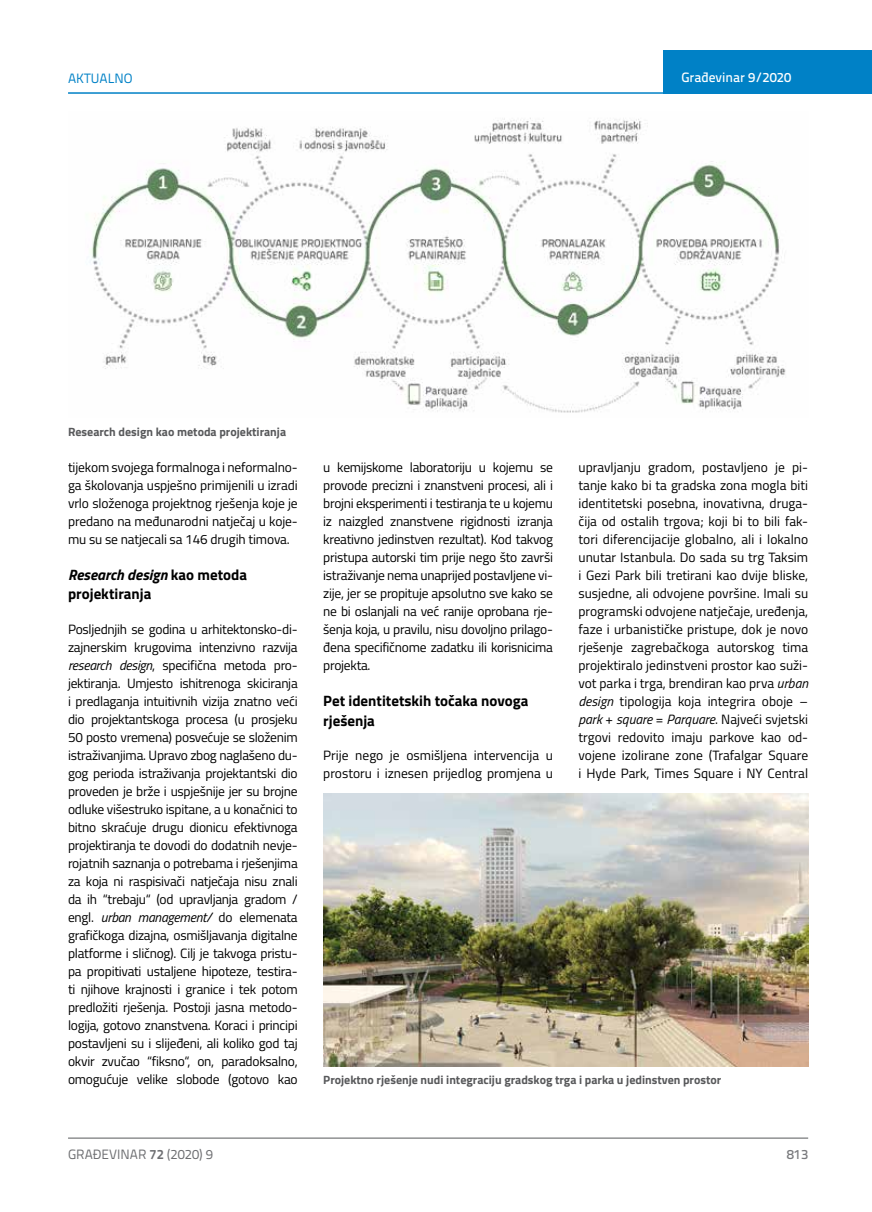
<style>
.page{position:relative;width:872px;height:1212px;background:#fff}
.page>*{position:absolute;margin:0;border:0;box-sizing:border-box;transform-origin:0 0}
.t1{font:700 15px/19.5px "Titillium";color:#000}
.t2{font:13.5px/18px "Titillium";letter-spacing:-.01em;color:#000;text-align:justify}
.t3{font:13.5px "Titillium Text 22 L";color:#6d6e71}
.t4{font:500 13.5px "Titillium Text 22 L";color:#fff}
.t5{font:13.5px "Titillium Text 22 L";color:#0081c6}
.t6{font:500 13.5px "Titillium Text 22 L";color:#797a7d}
.t7{font:700 12px "Titillium";color:#58595b}
.s1{font-style:italic}
.s2{font-weight:700}
</style>
<div class="page">
<div style="left:663px;top:50px;width:209px;height:44px;background:#0081c6"></div>
<hr style="left:68px;top:92px;width:804px;height:2px;background:#0081c6">
<hr style="left:68px;top:1138px;width:740px;height:1px;background:#58595b">
<img style="left:90px;top:118px;width:696px;height:295px">
<img style="left:323px;top:793px;width:485px;height:273px">
<p class="t5" style="left:68px;top:68px;width:66px">AKTUALNO</p>
<p class="t4" style="left:681px;top:67px;width:111px">Građevinar 9/2020</p>
<p class="t7" style="left:68px;top:422px;width:219px">Research design kao metoda projektiranja</p>
<p class="t2" style="left:68px;top:457px;width:231px">tijekom svojega formalnoga i neformalno&shy;ga školovanja uspješno primijenili u izradi vrlo složenoga projektnog rješenja koje je predano na međunarodni natječaj u koje&shy;mu su se natjecali sa 146 drugih timova.</p>
<p class="t1" style="left:68px;top:564px;width:180px"><span class="s1">Research design</span> kao metoda projektiranja</p>
<p class="t2" style="left:68px;top:620px;width:231px">Posljednjih se godina u arhitektonsko-di&shy;zajnerskim krugovima intenzivno razvija <span class="s1">research design</span>, specifična metoda pro&shy;jektiranja. Umjesto ishitrenoga skiciranja i predlaganja intuitivnih vizija znatno veći dio projektantskoga procesa (u prosjeku 50 posto vremena) posvećuje se složenim istraživanjima. Upravo zbog naglašeno du&shy;gog perioda istraživanja projektantski dio proveden je brže i uspješnije jer su brojne odluke višestruko ispitane, a u konačnici to bitno skraćuje drugu dionicu efektivnoga projektiranja te dovodi do dodatnih nevje&shy;rojatnih saznanja o potrebama i rješenjima za koja ni raspisivači natječaja nisu znali da ih “trebaju“ (od upravljanja gradom / engl. <span class="s1">urban management/</span> do elemenata grafičkoga dizajna, osmišljavanja digitalne platforme i sličnog). Cilj je takvoga pristu&shy;pa propitivati ustaljene hipoteze, testira&shy;ti njihove krajnosti i granice i tek potom predložiti rješenja. Postoji jasna metodo&shy;logija, gotovo znanstvena. Koraci i principi postavljeni su i slijeđeni, ali koliko god taj okvir zvučao “fiksno“, on, paradoksalno, omogućuje velike slobode (gotovo kao</p>
<p class="t2" style="left:323px;top:457px;width:231px">u kemijskome laboratoriju u kojemu se provode precizni i znanstveni procesi, ali i brojni eksperimenti i testiranja te u kojemu iz naizgled znanstvene rigidnosti izranja kreativno jedinstven rezultat). Kod takvog pristupa autorski tim prije nego što završi istraživanje nema unaprijed postavljene vi&shy;zije, jer se propituje apsolutno sve kako se ne bi oslanjali na već ranije oprobana rje&shy;šenja koja, u pravilu, nisu dovoljno prilago&shy;đena specifičnome zadatku ili korisnicima projekta.</p>
<p class="t1" style="left:323px;top:690px;width:207px">Pet identitetskih točaka novoga rješenja</p>
<p class="t2" style="left:323px;top:746px;width:231px">Prije nego je osmišljena intervencija u prostoru i iznesen prijedlog promjena u</p>
<p class="t2" style="left:578px;top:457px;width:231px">upravljanju gradom, postavljeno je pi&shy;tanje kako bi ta gradska zona mogla biti identitetski posebna, inovativna, druga&shy;čija od ostalih trgova; koji bi to bili fak&shy;tori diferencijacije globalno, ali i lokalno unutar Istanbula. Do sada su trg Taksim i Gezi Park bili tretirani kao dvije bliske, susjedne, ali odvojene površine. Imali su programski odvojene natječaje, uređenja, faze i urbanističke pristupe, dok je novo rješenje zagrebačkoga autorskog tima projektiralo jedinstveni prostor kao suži&shy;vot parka i trga, brendiran kao prva <span class="s1">urban design</span> tipologija koja integrira oboje – <span class="s1">park</span> + <span class="s1">square</span> = <span class="s1">Parquare</span>. Najveći svjetski trgovi redovito imaju parkove kao od&shy;vojene izolirane zone (Trafalgar Square i Hyde Park, Times Square i NY Central</p>
<p class="t7" style="left:323px;top:1071px;width:399px">Projektno rješenje nudi integraciju gradskog trga i parka u jedinstven prostor</p>
<p class="t3" style="left:68px;top:1144px;width:146px">GRAĐEVINAR <span class="s2">72</span> (2020) 9</p>
<p class="t6" style="left:786px;top:1144px;width:23px">813</p>
</div>
